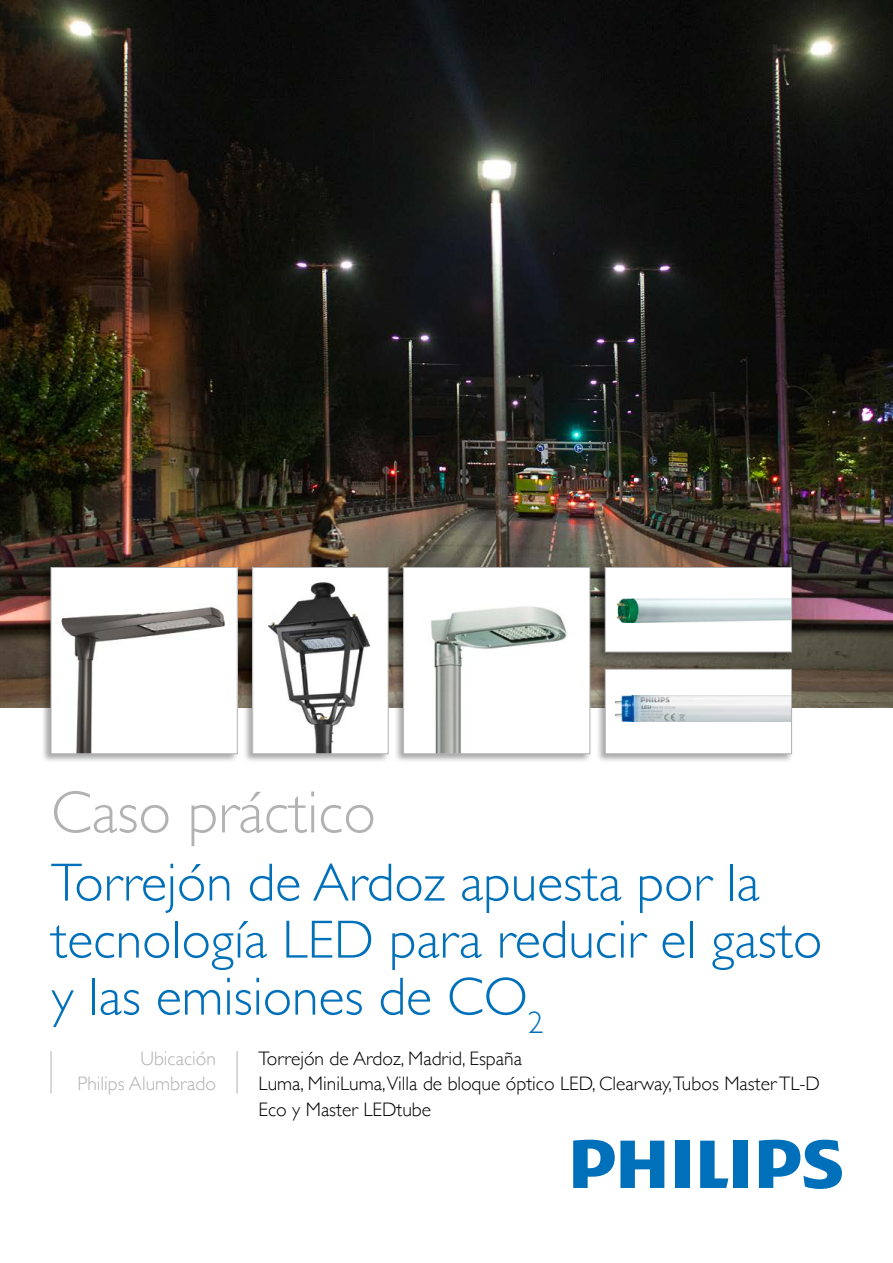
<style>
.page{position:relative;width:893px;height:1263px;background:#fff}
.page>*{position:absolute;margin:0;border:0;box-sizing:border-box;transform-origin:0 0}
.t1{font:300 60px "Gill Sans";color:#b3b2b2}
.t2{font:300 54px/57px "Gill Sans";color:#0070ba}
.t3{font:300 19.5px/25.5px "Gill Sans";color:#000}
.t4{font:300 19.5px/25.5px "Gill Sans";color:#b3b2b2;text-align:right}
</style>
<div class="page">
<img style="left:0;top:0;width:893px;height:707px">
<div style="left:41px;top:565px;width:198px;height:198px;background:#000;opacity:.35"></div>
<div style="left:51px;top:567px;width:186px;height:187px;background:#fff"></div>
<img style="left:61px;top:606px;width:164px;height:146px">
<div style="left:51px;top:567px;width:187px;height:187px;border:1px solid #b3b2b2"></div>
<div style="left:243px;top:565px;width:147px;height:198px;background:#000;opacity:.35"></div>
<div style="left:253px;top:567px;width:135px;height:187px;background:#fff"></div>
<img style="left:268px;top:582px;width:103px;height:170px">
<div style="left:252px;top:567px;width:136px;height:187px;border:1px solid #b3b2b2"></div>
<div style="left:394px;top:565px;width:198px;height:198px;background:#000;opacity:.35"></div>
<div style="left:404px;top:567px;width:186px;height:187px;background:#fff"></div>
<img style="left:431px;top:606px;width:136px;height:146px">
<div style="left:403px;top:567px;width:187px;height:187px;border:1px solid #b3b2b2"></div>
<div style="left:595px;top:565px;width:198px;height:96px;background:#000;opacity:.35"></div>
<div style="left:605px;top:567px;width:186px;height:85px;background:#fff"></div>
<img style="left:616px;top:599px;width:174px;height:24px">
<div style="left:605px;top:567px;width:187px;height:85px;border:1px solid #b3b2b2"></div>
<div style="left:595px;top:667px;width:198px;height:96px;background:#000;opacity:.35"></div>
<div style="left:605px;top:669px;width:186px;height:85px;background:#fff"></div>
<img style="left:616px;top:695px;width:174px;height:26px">
<div style="left:605px;top:669px;width:187px;height:85px;border:1px solid #b3b2b2"></div>
<svg style="left:700px;top:1141px;width:28px;height:47px"></svg>
<div style="left:675px;top:1141px;width:14px;height:47px;background:#0070ba"></div>
<div style="left:734px;top:1141px;width:14px;height:47px;background:#0070ba"></div>
<svg style="left:759px;top:1140px;width:83px;height:49px"></svg>
<svg style="left:573px;top:1140px;width:91px;height:48px"></svg>
<hr style="left:51px;top:1051px;width:1px;height:42px;background:#b3b2b2">
<hr style="left:237px;top:1051px;width:1px;height:42px;background:#b3b2b2">
<h1 class="t1" style="left:51px;top:765px;width:326px">Caso práctico</h1>
<h2 class="t2" style="left:51px;top:852px;width:773px">Torrejón de Ardoz apuesta por la tecnología LED para reducir el gasto y las emisiones de CO<sub>2</sub></h2>
<p class="t4" style="left:77px;top:1044px;width:140px">Ubicación<br>Philips Alumbrado</p>
<p class="t3" style="left:259px;top:1044px;width:563px">Torrejón de Ardoz, Madrid, España<br>Luma, MiniLuma,Villa de bloque óptico LED, Clearway,Tubos Master TL-D<br>Eco y Master LEDtube</p>
</div>
